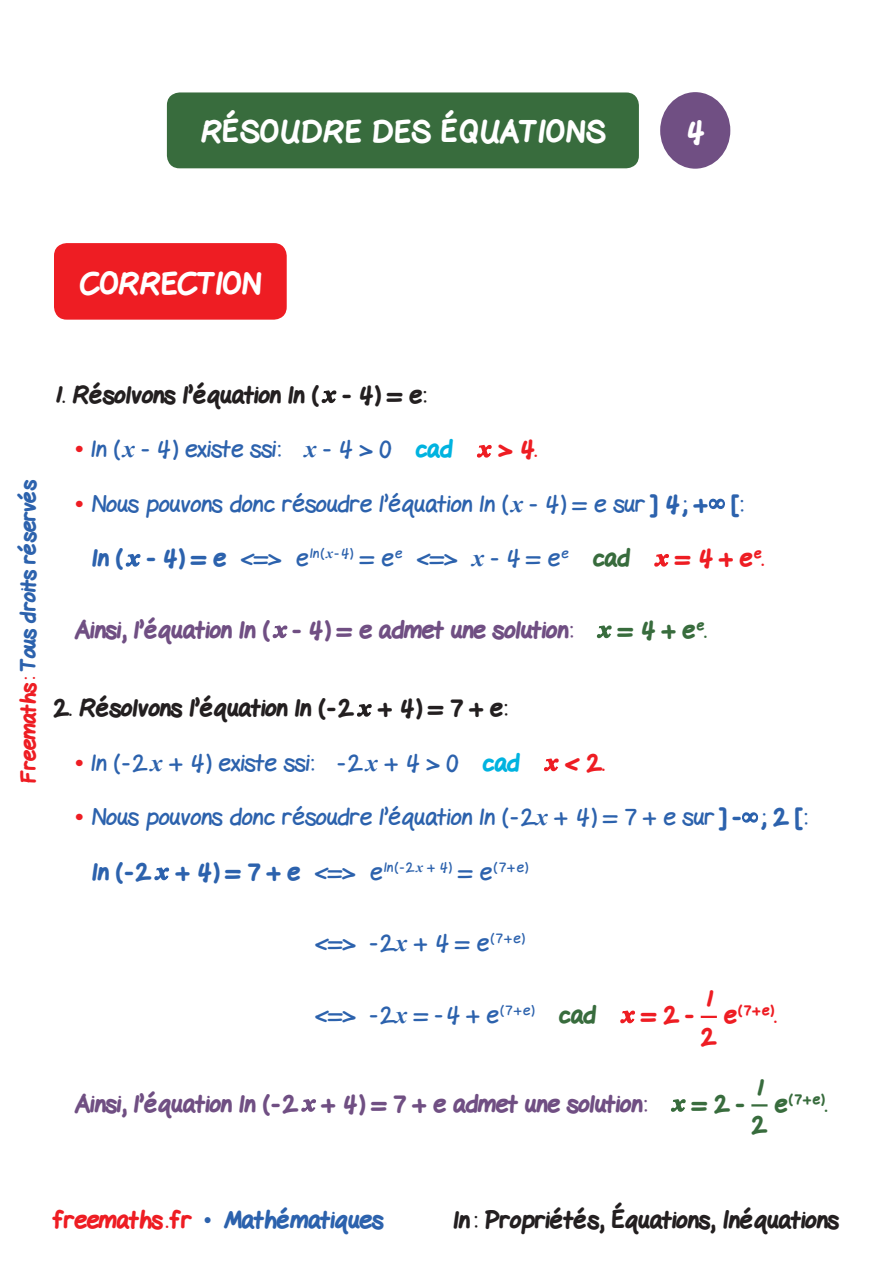
<style>
.page{position:relative;width:893px;height:1263px;background:#fff}
.page>*{position:absolute;margin:0;border:0;box-sizing:border-box;transform-origin:0 0}
.t1{font:800 30px "Gel Pen";letter-spacing:.02em;color:#fff}
.t2{font:800 30px "Gel Pen";color:#fff}
.Texte-Ennonce{font:24px "Gel Pen";color:#2c62ad}
.Sous_titre-Cor{font:800 24px "Gel Pen";color:#231f20}
.Texte-Ennonce-2{font:800 24px "Gel Pen";color:#704f83}
.t3{font:800 24px "Gel Pen";color:#2c62ad}
.Texte-Ennonce-3{font:800 24px "Gel Pen";color:#ee1d23}
.Texte-Ennonce-4{font:800 24px "Gel Pen";color:#386c3d}
.Texte{font:800 24px "Gel Pen";color:#ee1d23}
.Texte-2{font:800 24px "Gel Pen";color:#386c3d}
.t4{font:800 21px "Gel Pen";letter-spacing:-.01em;color:#2c62ad}
.Texte-Ennonce-5{font:13.95px "Gel Pen";color:#2c62ad}
.Texte-Ennonce-6{font:800 13.95px "Gel Pen";color:#ee1d23}
.Texte-Ennonce-7{font:800 13.95px "Gel Pen";color:#386c3d}
.s1{color:#ee1d23}
.s2{font-family:"Times New Roman";font-weight:700;color:#ee1d23}
.s3{font-family:"Times New Roman";font-weight:700;font-style:italic}
.s4{font-weight:800;color:#00b3e0}
.s5{font-weight:800}
.s6{font-weight:800;color:#386c3d}
.s7{font-weight:800;font-size:24px}
.s8{font-size:24px}
.s9{font-family:"Times New Roman";font-weight:400}
</style>
<div class="page">
<div style="left:54px;top:243px;width:233px;height:77px;background:#ee1d23;border-radius:13px"></div>
<svg style="left:321px;top:390px;width:16px;height:14px"></svg>
<svg style="left:476px;top:444px;width:16px;height:14px"></svg>
<svg style="left:708px;top:498px;width:17px;height:12px"></svg>
<svg style="left:125px;top:554px;width:16px;height:13px"></svg>
<svg style="left:654px;top:553px;width:15px;height:14px"></svg>
<svg style="left:272px;top:625px;width:16px;height:14px"></svg>
<svg style="left:596px;top:625px;width:16px;height:14px"></svg>
<svg style="left:357px;top:704px;width:15px;height:13px"></svg>
<svg style="left:544px;top:758px;width:15px;height:14px"></svg>
<svg style="left:742px;top:812px;width:17px;height:11px"></svg>
<svg style="left:154px;top:867px;width:16px;height:14px"></svg>
<svg style="left:620px;top:1010px;width:15px;height:14px"></svg>
<svg style="left:701px;top:1016px;width:16px;height:2px"></svg>
<svg style="left:301px;top:1099px;width:15px;height:13px"></svg>
<svg style="left:671px;top:1099px;width:15px;height:13px"></svg>
<svg style="left:751px;top:1104px;width:16px;height:2px"></svg>
<div style="left:660px;top:92px;width:70px;height:77px;background:#704f83;border-radius:50%"></div>
<div style="left:167px;top:92px;width:472px;height:76px;background:#386c3d;border-radius:13px"></div>
<p class="t1" style="left:200px;top:107px;width:406px">RÉSOUDRE DES ÉQUATIONS</p>
<p class="t1" style="left:685px;top:107px;width:20px">4</p>
<p class="t2" style="left:80px;top:259px;width:183px">CORRECTION</p>
<p class="t4" style="left:11px;top:783px;width:305px;rotate:-90deg"><span class="s1">Freemaths:</span> Tous droits réservés</p>
<p class="Sous_titre-Cor" style="left:54px;top:375px;width:374px">1. Résolvons l’équation ln ( - 4) = e:</p>
<p class="Texte-Ennonce" style="left:75px;top:429px;width:379px"><span class="s2">•</span> ln (<span class="s3">x</span> - 4) existe ssi: <span class="s3">x</span> - 4 &gt; 0 <span class="s4">cad</span></p>
<p class="Texte-Ennonce-3" style="left:499px;top:429px;width:39px">&gt; 4.</p>
<p class="Texte-Ennonce" style="left:75px;top:484px;width:670px"><span class="s2">•</span> Nous pouvons donc résoudre l’équation ln (<span class="s3">x</span> - 4) = e sur <span class="s5">] 4; + [:</span></p>
<p class="Texte-Ennonce" style="left:92px;top:538px;width:539px"><span class="s5">ln ( - 4) = e</span> &lt;=&gt; e<sup>ln(</sup><sup>x</sup><sup>-4)</sup> = e<sup>e</sup> &lt;=&gt; <span class="s3">x</span> - 4 = e<sup>e</sup> <span class="s6">cad</span></p>
<p class="Texte-Ennonce-3" style="left:676px;top:538px;width:89px">= 4 + e<sup>e</sup>.</p>
<p class="Texte-Ennonce-2" style="left:75px;top:610px;width:499px">Ainsi, l’équation ln ( - 4) = e admet une solution:</p>
<p class="Texte-Ennonce-4" style="left:619px;top:610px;width:89px">= 4 + e<sup>e</sup>.</p>
<p class="Sous_titre-Cor" style="left:54px;top:688px;width:455px">2. Résolvons l’équation ln (-2 + 4) = 7 + e:</p>
<p class="Texte-Ennonce" style="left:75px;top:743px;width:446px"><span class="s2">•</span> ln (-2<span class="s3">x</span> + 4) existe ssi: -2<span class="s3">x</span> + 4 &gt; 0 <span class="s4">cad</span></p>
<p class="Texte-Ennonce-3" style="left:566px;top:743px;width:40px">&lt; 2.</p>
<p class="Texte-Ennonce" style="left:75px;top:797px;width:734px"><span class="s2">•</span> Nous pouvons donc résoudre l’équation ln (-2<span class="s3">x</span> + 4) = 7 + e sur <span class="s5">] - ; 2 [:</span></p>
<p class="Texte-Ennonce-5" style="left:92px;top:856px;width:437px"><span class="s7">ln (-2 + 4) = 7 + e</span> <span class="s8">&lt;=&gt; e</span>ln(-2<span class="s3">x</span> + 4) <span class="s8">= e</span>(7+e)</p>
<p class="Texte-Ennonce" style="left:315px;top:923px;width:211px">&lt;=&gt; -2<span class="s3">x</span> + 4 = e<sup>(7+e)</sup></p>
<p class="Texte" style="left:704px;top:979px;width:10px">1</p>
<p class="Texte" style="left:701px;top:1017px;width:17px">2</p>
<p class="Texte-Ennonce-6" style="left:724px;top:999px;width:54px"><span class="s8">e</span>(7+e)<span class="s8">.</span></p>
<p class="Texte-Ennonce" style="left:315px;top:995px;width:282px">&lt;=&gt; -2<span class="s3">x</span> = -4 + e<sup>(7+e)</sup> <span class="s6">cad</span></p>
<p class="Texte-Ennonce-3" style="left:642px;top:995px;width:53px">= 2 -</p>
<p class="Texte-2" style="left:755px;top:1068px;width:10px">1</p>
<p class="Texte-2" style="left:752px;top:1105px;width:17px">2</p>
<p class="Texte-Ennonce-2" style="left:75px;top:1083px;width:573px">Ainsi, l’équation ln (-2 + 4) = 7 + e admet une solution:</p>
<p class="Texte-Ennonce-4" style="left:693px;top:1083px;width:53px">= 2 -</p>
<p class="Texte-Ennonce-7" style="left:775px;top:1087px;width:54px"><span class="s8">e</span>(7+e)<span class="s8">.</span></p>
<p class="t3" style="left:54px;top:1200px;width:331px"><span class="s1">freemaths . fr</span> <span class="s9">•</span> Mathématiques</p>
<p class="Sous_titre-Cor" style="left:453px;top:1200px;width:387px">ln : Propriétés, Équations, Inéquations</p>
</div>
